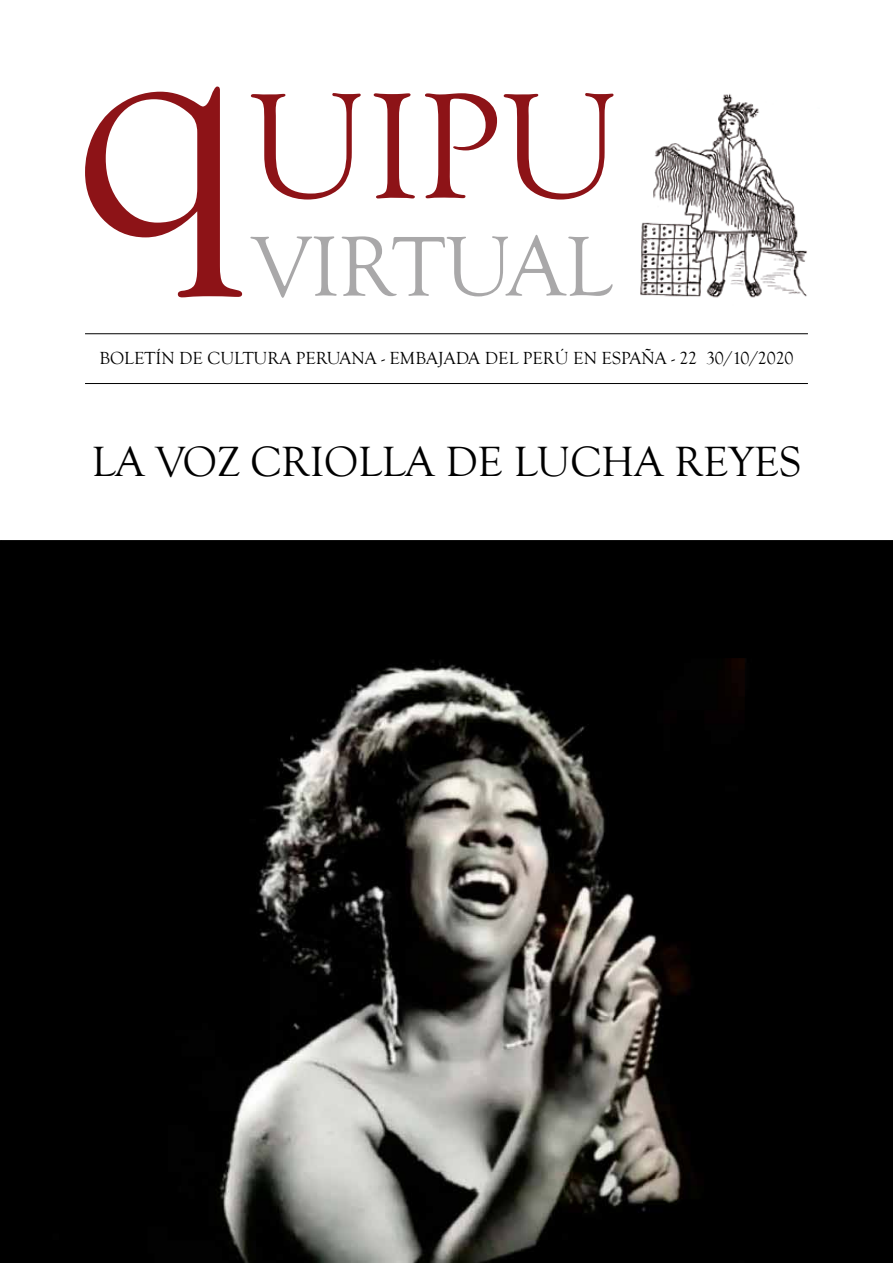
<style>
.page{position:relative;width:893px;height:1263px;background:#fff}
.page>*{position:absolute;margin:0;border:0;box-sizing:border-box;transform-origin:0 0}
.t1{font:87.45px "Goudy Old Style T";color:#a9a8a9}
.t2{font:43.5px "Goudy Old Style T";color:#000}
.t3{font:18px "Goudy Old Style T";color:#000}
</style>
<div class="page">
<svg style="left:85px;top:86px;width:157px;height:211px"></svg>
<svg style="left:251px;top:93px;width:110px;height:107px"></svg>
<svg style="left:374px;top:93px;width:41px;height:105px"></svg>
<svg style="left:425px;top:93px;width:72px;height:105px"></svg>
<svg style="left:504px;top:93px;width:109px;height:107px"></svg>
<img style="left:640px;top:94px;width:167px;height:204px">
<hr style="left:85px;top:333px;width:723px;height:1px;background:#000">
<hr style="left:85px;top:383px;width:723px;height:1px;background:#000">
<img style="left:0;top:658px;width:893px;height:605px">
<div style="left:1px;top:541px;width:891px;height:116px;background:#000"></div>
<div style="left:0;top:540px;width:893px;height:118px;border:2px solid #000"></div>
<h1 class="t1" style="left:252px;top:219px;width:361px">VIRTUAL</h1>
<p class="t3" style="left:99px;top:348px;width:696px">BOLETÍN DE CULTURA PERUANA - EMBAJADA DEL PERÚ EN ESPAÑA - 22 30/10/2020</p>
<h2 class="t2" style="left:92px;top:438px;width:711px">LA VOZ CRIOLLA DE LUCHA REYES</h2>
</div>
